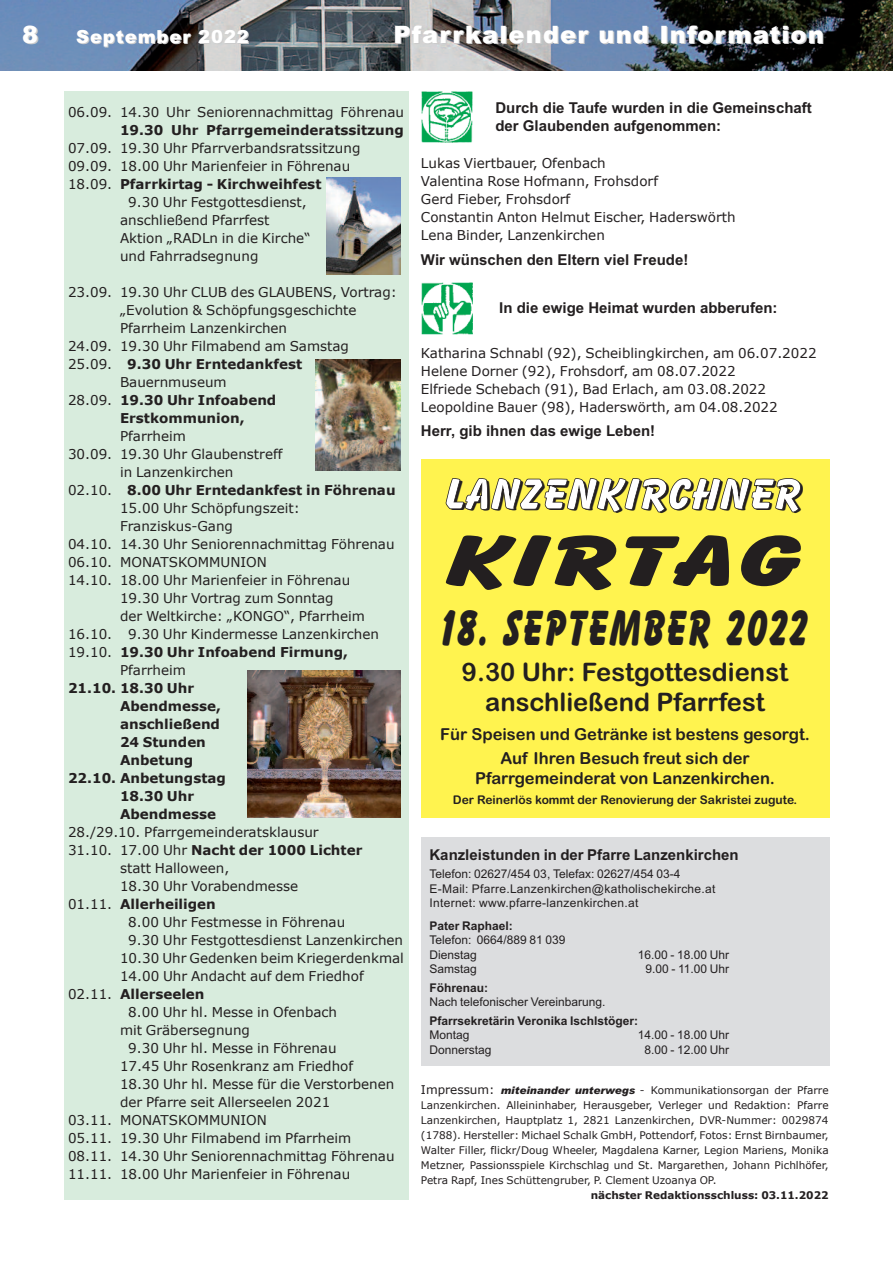
<style>
.page{position:relative;width:893px;height:1263px;background:#fff}
.page>*{position:absolute;margin:0;border:0;box-sizing:border-box;transform-origin:0 0}
.t1{font:800 72px "Balloon BT";letter-spacing:.02em;color:#231f20;scale:1.6 1}
.t2{font:800 50.7px "Balloon BT";letter-spacing:.05em;color:#231f20;scale:.77 1}
.t3{font:800 43.5px "Balloon BT";letter-spacing:.01em;color:#231f20;scale:1.1 1}
.t4{font:25.5px/30.6px "Arial Rounded MT Bold";color:#231f20;text-align:center}
.t5{font:900 24px "Arial";letter-spacing:.05em;color:#fff}
.t6{font:900 18px "Arial";letter-spacing:.045em;color:#fff}
.t7{font:16.5px/24px "Arial Rounded MT Bold";color:#231f20;text-align:center}
.t8{font:700 15px/18px "Arial";color:#231f20}
.t9{font:13.5px/18px "Verdana";color:#231f20}
.t10{font:700 13.5px "Verdana";color:#231f20}
.t11{font:12px/14.4px "Arial";color:#231f20}
.t12{font:12px/14.4px "Arial";letter-spacing:.025em;color:#231f20}
.t13{font:700 12px "Arial";color:#231f20}
.t14{font:12px "Arial Rounded MT Bold";color:#231f20}
.t15{font:10.5px/15px "Verdana";color:#231f20;text-align:justify}
.t16{font:700 10.5px "Verdana";color:#231f20}
.s1{font-weight:400}
.s2{font-size:12px}
.s3{font-family:"Arial";font-weight:900;font-style:italic}
</style>
<div class="page">
<img style="left:0;top:0;width:893px;height:70px">
<div style="left:421px;top:837px;width:408px;height:229px;background:#dcdddf"></div>
<img style="left:421px;top:91px;width:52px;height:52px">
<img style="left:421px;top:282px;width:52px;height:53px">
<div style="left:64px;top:91px;width:344px;height:1108px;background:#d8ecdd"></div>
<div style="left:421px;top:459px;width:408px;height:358px;background:#fff34f"></div>
<svg style="left:446px;top:478px;width:354px;height:34px"></svg>
<img style="left:326px;top:177px;width:75px;height:97px">
<img style="left:316px;top:359px;width:85px;height:112px">
<img style="left:247px;top:671px;width:154px;height:146px">
<h3 class="t5" style="left:22px;top:21px;width:18px">8</h3>
<h3 class="t6" style="left:76px;top:26px;width:174px">September 2022</h3>
<h3 class="t5" style="left:393px;top:20px;width:432px">Pfarrkalender und Information</h3>
<p class="t9" style="left:68px;top:102px;width:337px">06.09. 14.30 Uhr Seniorennachmittag Föhrenau</p>
<p class="t10" style="left:120px;top:121px;width:285px">19.30 Uhr Pfarrgemeinderatssitzung</p>
<p class="t9" style="left:68px;top:138px;width:294px">07.09. 19.30 Uhr Pfarrverbandsratssitzung</p>
<p class="t9" style="left:68px;top:156px;width:284px">09.09. 18.00 Uhr Marienfeier in Föhrenau</p>
<p class="t10" style="left:68px;top:175px;width:255px"><span class="s1">18.09.</span> Pfarrkirtag - Kirchweihfest</p>
<p class="t9" style="left:128px;top:192px;width:180px">9.30 Uhr Festgottesdienst,</p>
<p class="t9" style="left:120px;top:210px;width:151px">anschließend Pfarrfest</p>
<p class="t9" style="left:120px;top:228px;width:192px">Aktion „RADLn in die Kirche“</p>
<p class="t9" style="left:120px;top:246px;width:140px">und Fahrradsegnung</p>
<p class="t9" style="left:68px;top:282px;width:330px">23.09. 19.30 Uhr CLUB des GLAUBENS, Vortrag:</p>
<p class="t9" style="left:120px;top:300px;width:238px">„Evolution &amp; Schöpfungsgeschichte</p>
<p class="t9" style="left:120px;top:318px;width:169px">Pfarrheim Lanzenkirchen</p>
<p class="t9" style="left:68px;top:336px;width:283px">24.09. 19.30 Uhr Filmabend am Samstag</p>
<p class="t10" style="left:68px;top:355px;width:236px"><span class="s1">25.09.</span> 9.30 Uhr Erntedankfest</p>
<p class="t9" style="left:120px;top:372px;width:108px">Bauernmuseum</p>
<p class="t10" style="left:68px;top:391px;width:210px"><span class="s1">28.09.</span> 19.30 Uhr Infoabend</p>
<p class="t10" style="left:120px;top:409px;width:126px">Erstkommunion,</p>
<p class="t9" style="left:120px;top:426px;width:67px">Pfarrheim</p>
<p class="t9" style="left:68px;top:444px;width:216px">30.09. 19.30 Uhr Glaubenstreff</p>
<p class="t9" style="left:120px;top:462px;width:115px">in Lanzenkirchen</p>
<p class="t10" style="left:68px;top:481px;width:329px"><span class="s1">02.10.</span> 8.00 Uhr Erntedankfest in Föhrenau</p>
<p class="t9" style="left:120px;top:498px;width:181px">15.00 Uhr Schöpfungszeit:</p>
<p class="t9" style="left:120px;top:516px;width:114px">Franziskus-Gang</p>
<p class="t9" style="left:68px;top:534px;width:328px">04.10. 14.30 Uhr Seniorennachmittag Föhrenau</p>
<p class="t9" style="left:68px;top:552px;width:200px">06.10. MONATSKOMMUNION</p>
<p class="t9" style="left:68px;top:570px;width:284px">14.10. 18.00 Uhr Marienfeier in Föhrenau</p>
<p class="t9" style="left:120px;top:588px;width:215px">19.30 Uhr Vortrag zum Sonntag</p>
<p class="t9" style="left:120px;top:606px;width:246px">der Weltkirche: „KONGO“, Pfarrheim</p>
<p class="t9" style="left:68px;top:624px;width:313px">16.10. 9.30 Uhr Kindermesse Lanzenkirchen</p>
<p class="t10" style="left:68px;top:643px;width:282px"><span class="s1">19.10.</span> 19.30 Uhr Infoabend Firmung,</p>
<p class="t9" style="left:120px;top:660px;width:67px">Pfarrheim</p>
<p class="t10" style="left:68px;top:679px;width:128px">21.10. 18.30 Uhr</p>
<p class="t10" style="left:120px;top:697px;width:103px">Abendmesse,</p>
<p class="t10" style="left:120px;top:715px;width:102px">anschließend</p>
<p class="t10" style="left:120px;top:733px;width:87px">24 Stunden</p>
<p class="t10" style="left:120px;top:751px;width:75px">Anbetung</p>
<p class="t10" style="left:68px;top:769px;width:159px">22.10. Anbetungstag</p>
<p class="t10" style="left:120px;top:787px;width:76px">18.30 Uhr</p>
<p class="t10" style="left:120px;top:805px;width:98px">Abendmesse</p>
<p class="t9" style="left:68px;top:822px;width:252px">28./29.10. Pfarrgemeinderatsklausur</p>
<p class="t10" style="left:68px;top:841px;width:296px"><span class="s1">31.10. 17.00 Uhr</span> Nacht der 1000 Lichter</p>
<p class="t9" style="left:120px;top:858px;width:111px">statt Halloween,</p>
<p class="t9" style="left:120px;top:876px;width:180px">18.30 Uhr Vorabendmesse</p>
<p class="t10" style="left:68px;top:895px;width:149px"><span class="s1">01.11.</span> Allerheiligen</p>
<p class="t9" style="left:128px;top:912px;width:218px">8.00 Uhr Festmesse in Föhrenau</p>
<p class="t9" style="left:128px;top:930px;width:276px">9.30 Uhr Festgottesdienst Lanzenkirchen</p>
<p class="t9" style="left:120px;top:948px;width:285px">10.30 Uhr Gedenken beim Kriegerdenkmal</p>
<p class="t9" style="left:120px;top:966px;width:245px">14.00 Uhr Andacht auf dem Friedhof</p>
<p class="t10" style="left:68px;top:985px;width:138px"><span class="s1">02.11.</span> Allerseelen</p>
<p class="t9" style="left:128px;top:1002px;width:210px">8.00 Uhr hl. Messe in Ofenbach</p>
<p class="t9" style="left:120px;top:1020px;width:132px">mit Gräbersegnung</p>
<p class="t9" style="left:128px;top:1038px;width:210px">9.30 Uhr hl. Messe in Föhrenau</p>
<p class="t9" style="left:120px;top:1056px;width:235px">17.45 Uhr Rosenkranz am Friedhof</p>
<p class="t9" style="left:120px;top:1074px;width:276px">18.30 Uhr hl. Messe für die Verstorbenen</p>
<p class="t9" style="left:120px;top:1092px;width:212px">der Pfarre seit Allerseelen 2021</p>
<p class="t9" style="left:68px;top:1110px;width:200px">03.11. MONATSKOMMUNION</p>
<p class="t9" style="left:68px;top:1128px;width:285px">05.11. 19.30 Uhr Filmabend im Pfarrheim</p>
<p class="t9" style="left:68px;top:1146px;width:328px">08.11. 14.30 Uhr Seniorennachmittag Föhrenau</p>
<p class="t9" style="left:68px;top:1164px;width:284px">11.11. 18.00 Uhr Marienfeier in Föhrenau</p>
<p class="t8" style="left:495px;top:99px;width:318px">Durch die Taufe wurden in die Gemeinschaft der Glaubenden aufgenommen:</p>
<p class="t9" style="left:421px;top:153px;width:316px">Lukas Viertbauer, Ofenbach<br>Valentina Rose Hofmann, Frohsdorf<br>Gerd Fieber, Frohsdorf<br>Constantin Anton Helmut Eischer, Haderswörth<br>Lena Binder, Lanzenkirchen</p>
<p class="t8" style="left:421px;top:250px;width:269px">Wir wünschen den Eltern viel Freude!</p>
<p class="t8" style="left:499px;top:299px;width:280px">In die ewige Heimat wurden abberufen:</p>
<p class="t9" style="left:421px;top:343px;width:397px">Katharina Schnabl (92), Scheiblingkirchen, am 06.07.2022<br>Helene Dorner (92), Frohsdorf, am 08.07.2022<br>Elfriede Schebach (91), Bad Erlach, am 03.08.2022<br>Leopoldine Bauer (98), Haderswörth, am 04.08.2022</p>
<p class="t8" style="left:421px;top:422px;width:236px">Herr, gib ihnen das ewige Leben!</p>
<h3 class="t3" style="left:447px;top:470px;width:326px">LANZENKIRCHNER</h3>
<h1 class="t1" style="left:446px;top:518px;width:225px">KIRTAG</h1>
<h2 class="t2" style="left:442px;top:598px;width:477px">18. SEPTEMBER 2022</h2>
<h3 class="t4" style="left:462px;top:657px;width:328px">9.30 Uhr: Festgottesdienst anschließend Pfarrfest</h3>
<p class="t7" style="left:440px;top:722px;width:372px">Für Speisen und Getränke ist bestens gesorgt.<br>Auf Ihren Besuch freut sich der</p>
<p class="t7" style="left:475px;top:766px;width:302px">Pfarrgemeinderat von Lanzenkirchen.</p>
<p class="t14" style="left:453px;top:793px;width:346px">Der Reinerlös kommt der Renovierung der Sakristei zugute.</p>
<p class="t8" style="left:429px;top:846px;width:311px">Kanzleistunden in der Pfarre Lanzenkirchen</p>
<p class="t12" style="left:429px;top:867px;width:288px">Telefon: 02627/454 03, Telefax: 02627/454 03-4<br>E-Mail: Pfarre.Lanzenkirchen@katholischekirche.at<br>Internet: www.pfarre-lanzenkirchen.at</p>
<p class="t13" style="left:429px;top:919px;width:85px">Pater Raphael:</p>
<p class="t11" style="left:429px;top:933px;width:138px">Telefon: 0664/889 81 039<br>Dienstag</p>
<p class="t11" style="left:638px;top:947px;width:93px">16.00 - 18.00 Uhr</p>
<p class="t11" style="left:429px;top:962px;width:49px">Samstag</p>
<p class="t11" style="left:645px;top:962px;width:85px">9.00 - 11.00 Uhr</p>
<p class="t13" style="left:429px;top:980px;width:60px">Föhrenau:</p>
<p class="t11" style="left:429px;top:995px;width:178px">Nach telefonischer Vereinbarung.</p>
<p class="t13" style="left:429px;top:1014px;width:210px">Pfarrsekretärin Veronika Ischlstöger:</p>
<p class="t11" style="left:429px;top:1028px;width:42px">Montag</p>
<p class="t11" style="left:638px;top:1028px;width:93px">14.00 - 18.00 Uhr</p>
<p class="t11" style="left:429px;top:1042px;width:64px">Donnerstag</p>
<p class="t11" style="left:644px;top:1042px;width:86px">8.00 - 12.00 Uhr</p>
<p class="t15" style="left:421px;top:1083px;width:409px"><span class="s2">Impressum:</span> <span class="s3">miteinander unterwegs</span> - Kommunikationsorgan der Pfarre Lanzenkirchen. Alleininhaber, Herausgeber, Verleger und Redaktion: Pfarre Lanzenkirchen, Hauptplatz 1, 2821 Lanzenkirchen, DVR-Nummer: 0029874 (1788). Hersteller: Michael Schalk GmbH, Pottendorf, Fotos: Ernst Birnbaumer, Walter Filler, flickr/Doug Wheeler, Magdalena Karner, Legion Mariens, Monika Metzner, Passionsspiele Kirchschlag und St. Margarethen, Johann Pichlhöfer, Petra Rapf, Ines Schüttengruber, P. Clement Uzoanya OP.</p>
<p class="t16" style="left:591px;top:1189px;width:239px">nächster Redaktionsschluss: 03.11.2022</p>
</div>
